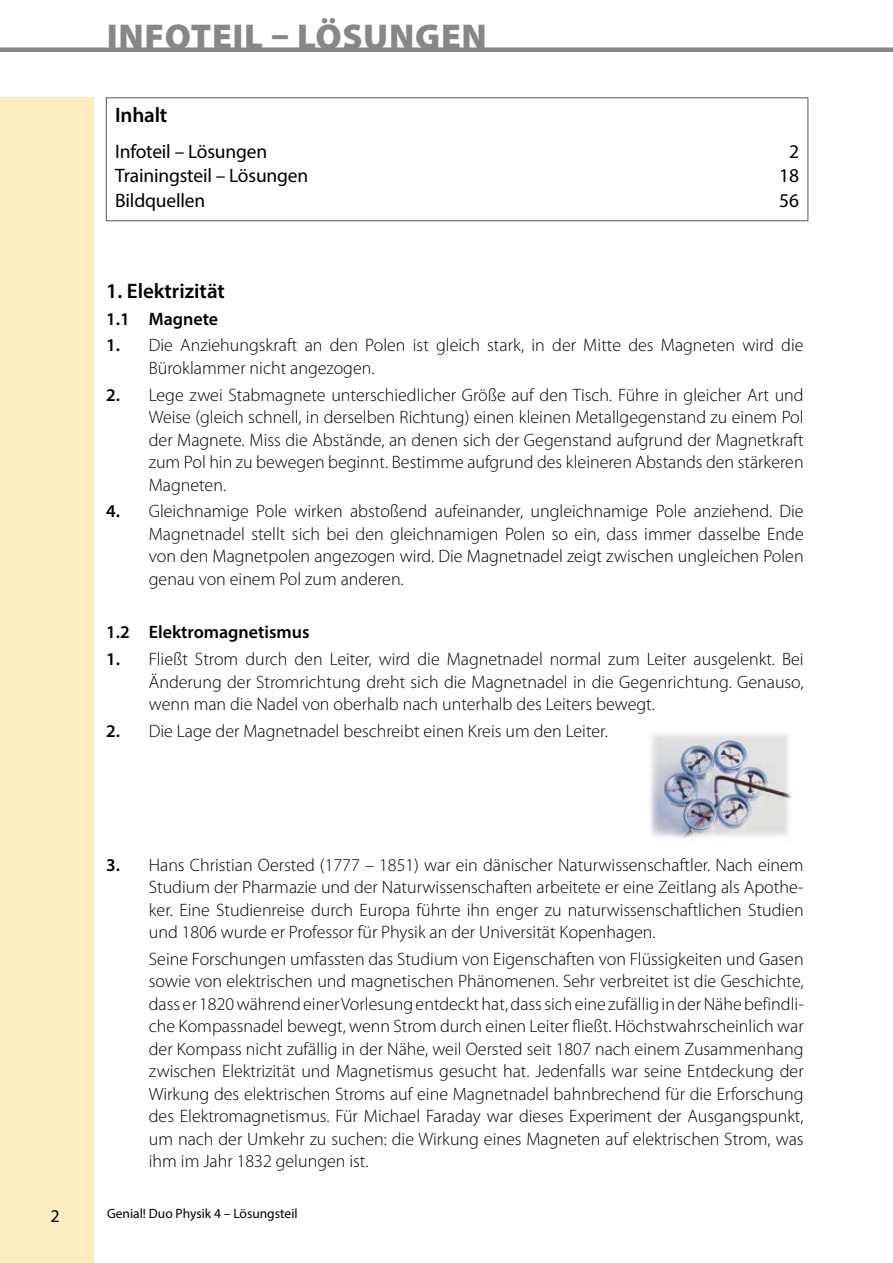
<style>
.page{position:relative;width:893px;height:1263px;background:#fff}
.page>*{position:absolute;margin:0;border:0;box-sizing:border-box;transform-origin:0 0}
.t1{font:900 36px "Myriad Pro";letter-spacing:.02em;color:#878787}
.t2{font:600 21px "Myriad Pro";color:#000}
.t3{font:19.5px "Myriad Pro";letter-spacing:-.01em;color:#000}
.t4{font:300 18px/22.5px "Myriad Pro";color:#000;text-align:justify}
.t5{font:600 18px "Myriad Pro";color:#000}
.t6{font:18px "Myriad Pro";color:#000}
.t7{font:13.5px "Myriad Pro";color:#000}
.s1{font-weight:600}
</style>
<div class="page">
<div style="left:0;top:98px;width:94px;height:1165px;background:#ffedc2"></div>
<div style="left:0;top:47px;width:893px;height:5px;background:#878787"></div>
<img style="left:650px;top:732px;width:143px;height:108px">
<div style="left:106px;top:97px;width:702px;height:124px;border:1px solid #575756"></div>
<h1 class="t1" style="left:107px;top:16px;width:382px">INFOTEIL – LÖSUNGEN</h1>
<p class="t2" style="left:115px;top:102px;width:54px">Inhalt</p>
<p class="t3" style="left:115px;top:139px;width:154px">Infoteil – Lösungen</p>
<p class="t3" style="left:789px;top:139px;width:12px">2</p>
<p class="t3" style="left:115px;top:164px;width:195px">Trainingsteil – Lösungen</p>
<p class="t3" style="left:779px;top:164px;width:21px">18</p>
<p class="t3" style="left:115px;top:188px;width:92px">Bildquellen</p>
<p class="t3" style="left:779px;top:188px;width:21px">56</p>
<p class="t2" style="left:106px;top:277px;width:120px">1. Elektrizität</p>
<p class="t5" style="left:106px;top:307px;width:113px">1.1 Magnete</p>
<p class="t4" style="left:149px;top:334px;width:656px;text-indent:-43px"><span class="s1">1.</span> Die Anziehungskraft an den Polen ist gleich stark, in der Mitte des Magneten wird die<br>Büroklammer nicht angezogen.</p>
<p class="t4" style="left:149px;top:383px;width:656px;text-indent:-43px"><span class="s1">2.</span> Lege zwei Stabmagnete unterschiedlicher Größe auf den Tisch. Führe in gleicher Art und Weise (gleich schnell, in derselben Richtung) einen kleinen Metallgegenstand zu einem Pol der Magnete. Miss die Abstände, an denen sich der Gegenstand aufgrund der Magnetkraft zum Pol hin zu bewegen beginnt. Bestimme aufgrund des kleineren Abstands den stärkeren Magneten.</p>
<p class="t4" style="left:149px;top:500px;width:656px;text-indent:-43px"><span class="s1">4.</span> Gleichnamige Pole wirken abstoßend aufeinander, ungleichnamige Pole anziehend. Die Magnetnadel stellt sich bei den gleichnamigen Polen so ein, dass immer dasselbe Ende von den Magnetpolen angezogen wird. Die Magnetnadel zeigt zwischen ungleichen Polen genau von einem Pol zum anderen.</p>
<p class="t5" style="left:106px;top:621px;width:205px">1.2 Elektromagnetismus</p>
<p class="t4" style="left:149px;top:648px;width:656px;text-indent:-43px"><span class="s1">1.</span> Fließt Strom durch den Leiter, wird die Magnetnadel normal zum Leiter ausgelenkt. Bei Änderung der Stromrichtung dreht sich die Magnetnadel in die Gegenrichtung. Genauso, wenn man die Nadel von oberhalb nach unterhalb des Leiters bewegt.</p>
<p class="t4" style="left:106px;top:719px;width:503px"><span class="s1">2.</span> Die Lage der Magnetnadel beschreibt einen Kreis um den Leiter.</p>
<p class="t4" style="left:149px;top:853px;width:656px;text-indent:-43px"><span class="s1">3.</span> Hans Christian Oersted (1777 – 1851) war ein dänischer Naturwissenschaftler. Nach einem Studium der Pharmazie und der Naturwissenschaften arbeitete er eine Zeitlang als Apothe&shy;ker. Eine Studienreise durch Europa führte ihn enger zu naturwissenschaftlichen Studien und 1806 wurde er Professor für Physik an der Universität Kopenhagen.</p>
<p class="t4" style="left:149px;top:947px;width:656px">Seine Forschungen umfassten das Studium von Eigenschaften von Flüssigkeiten und Gasen sowie von elektrischen und magnetischen Phänomenen. Sehr verbreitet ist die Geschichte, dass er 1820 während einer Vorlesung entdeckt hat, dass sich eine zufällig in der Nähe befindli&shy;che Kompassnadel bewegt, wenn Strom durch einen Leiter fließt. Höchstwahrscheinlich war der Kompass nicht zufällig in der Nähe, weil Oersted seit 1807 nach einem Zusammenhang zwischen Elektrizität und Magnetismus gesucht hat. Jedenfalls war seine Entdeckung der Wirkung des elektrischen Stroms auf eine Magnetnadel bahnbrechend für die Erforschung des Elektromagnetismus. Für Michael Faraday war dieses Experiment der Ausgangspunkt, um nach der Umkehr zu suchen: die Wirkung eines Magneten auf elektrischen Strom, was ihm im Jahr 1832 gelungen ist.</p>
<p class="t6" style="left:51px;top:1204px;width:11px">2</p>
<p class="t7" style="left:107px;top:1205px;width:192px">Genial! Duo Physik 4 – Lösungsteil</p>
</div>
